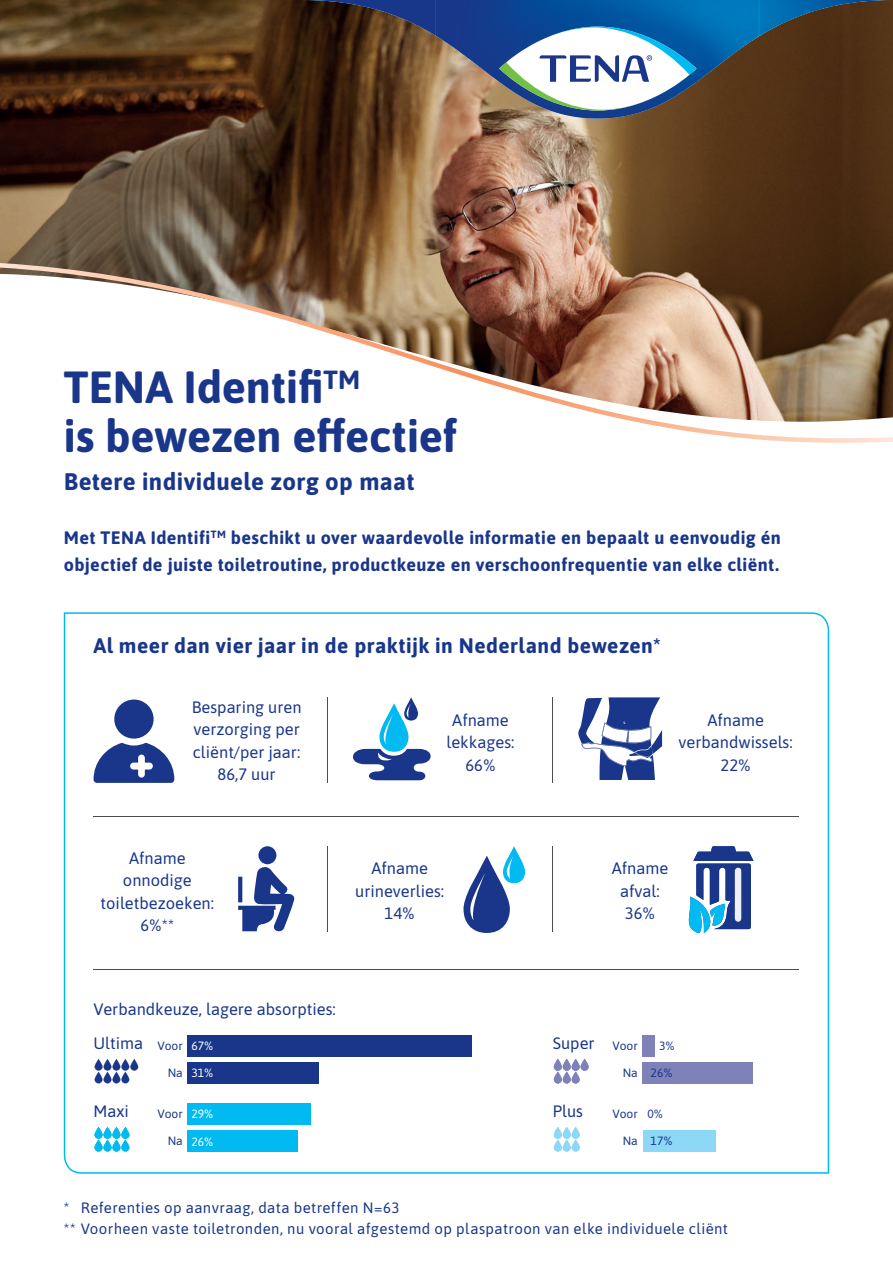
<style>
.page{position:relative;width:893px;height:1263px;background:#fff}
.page>*{position:absolute;margin:0;border:0;box-sizing:border-box;transform-origin:0 0}
.t1{font:700 45px/48px "Asap";letter-spacing:-.005em;color:#19368a}
.t2{font:700 24px "Asap";letter-spacing:.015em;color:#19368a}
.t3{font:700 21px "Asap";letter-spacing:.02em;color:#19368a}
.t4{font:700 18px/27px "Asap";letter-spacing:.02em;color:#19368a}
.t5{font:16.5px/22.5px "Asap";color:#19368a;text-align:center}
.t6{font:15px/21px "Asap";letter-spacing:.025em;color:#19368a}
.t7{font:12px "Asap";color:#19368a}
.t8{font:12px "Asap";color:#fff}
</style>
<div class="page">
<img style="left:0;top:0;width:893px;height:263px">
<img style="left:0;top:263px;width:893px;height:180px">
<svg style="left:298px;top:37px;width:595px;height:82px;fill:#503015"></svg>
<img style="left:298px;top:0;width:460px;height:37px">
<svg style="left:758px;top:0;width:135px;height:37px"></svg>
<img style="left:599px;top:37px;width:159px;height:82px">
<img style="left:437px;top:1px;width:101px;height:104px">
<img style="left:437px;top:0;width:321px;height:1px">
<svg style="left:499px;top:27px;width:198px;height:84px"></svg>
<svg style="left:64px;top:612px;width:765px;height:562px"></svg>
<hr style="left:94px;top:969px;width:705px;height:1px;background:#4b4c4d">
<svg style="left:348px;top:697px;width:87px;height:83px"></svg>
<svg style="left:238px;top:846px;width:57px;height:88px"></svg>
<hr style="left:327px;top:697px;width:1px;height:85px;background:#4b4c4d">
<svg style="left:688px;top:846px;width:65px;height:87px"></svg>
<svg style="left:578px;top:697px;width:84px;height:83px"></svg>
<svg style="left:463px;top:846px;width:62px;height:87px"></svg>
<div style="left:114px;top:699px;width:40px;height:40px;background:#19368a;border-radius:50%"></div>
<svg style="left:94px;top:743px;width:80px;height:40px"></svg>
<hr style="left:553px;top:697px;width:1px;height:85px;background:#4b4c4d">
<hr style="left:94px;top:816px;width:705px;height:1px;background:#4b4c4d">
<hr style="left:327px;top:846px;width:1px;height:85px;background:#4b4c4d">
<hr style="left:553px;top:846px;width:1px;height:85px;background:#4b4c4d">
<svg style="left:95px;top:1059px;width:43px;height:24px"></svg>
<div style="left:187px;top:1035px;width:285px;height:22px;background:#19368a"></div>
<div style="left:187px;top:1062px;width:132px;height:21px;background:#19368a"></div>
<svg style="left:95px;top:1127px;width:34px;height:24px"></svg>
<div style="left:187px;top:1103px;width:123px;height:22px;background:#00baf1"></div>
<div style="left:187px;top:1130px;width:111px;height:21px;background:#00baf1"></div>
<svg style="left:554px;top:1059px;width:35px;height:24px"></svg>
<div style="left:642px;top:1035px;width:13px;height:22px;background:#7f81b9"></div>
<div style="left:642px;top:1062px;width:111px;height:21px;background:#7f81b9"></div>
<svg style="left:554px;top:1127px;width:26px;height:24px"></svg>
<div style="left:643px;top:1130px;width:72px;height:21px;background:#8dd7f7"></div>
<h1 class="t1" style="left:64px;top:362px;width:395px">TENA Identifi<sup>TM<br></sup>is bewezen effectief</h1>
<h2 class="t2" style="left:64px;top:465px;width:352px">Betere individuele zorg op maat</h2>
<p class="t4" style="left:64px;top:523px;width:718px">Met TENA Identifi<sup>TM</sup> beschikt u over waardevolle informatie en bepaalt u eenvoudig én objectief de juiste toiletroutine, productkeuze en verschoonfrequentie van elke cliënt.</p>
<p class="t3" style="left:94px;top:631px;width:569px">Al meer dan vier jaar in de praktijk in Nederland bewezen*</p>
<p class="t5" style="left:192px;top:695px;width:111px">Besparing uren verzorging per cliënt/per jaar:<br>86,7 uur</p>
<p class="t5" style="left:446px;top:708px;width:69px">Afname lekkages:<br>66%</p>
<p class="t5" style="left:679px;top:708px;width:116px">Afname verbandwissels:<br>22%</p>
<p class="t5" style="left:101px;top:846px;width:115px">Afname onnodige toiletbezoeken:<br>6%**</p>
<p class="t5" style="left:355px;top:856px;width:90px">Afname urineverlies:<br>14%</p>
<p class="t5" style="left:612px;top:856px;width:58px">Afname afval:<br>36%</p>
<p class="t5" style="left:94px;top:997px;width:244px">Verbandkeuze, lagere absorpties:</p>
<p class="t5" style="left:94px;top:1031px;width:51px">Ultima</p>
<p class="t8" style="left:191px;top:1037px;width:24px">67%</p>
<p class="t8" style="left:191px;top:1065px;width:24px">31%</p>
<p class="t7" style="left:158px;top:1106px;width:27px">Voor</p>
<p class="t7" style="left:168px;top:1133px;width:17px">Na</p>
<p class="t7" style="left:158px;top:1037px;width:27px">Voor</p>
<p class="t7" style="left:168px;top:1064px;width:17px">Na</p>
<p class="t5" style="left:94px;top:1099px;width:37px">Maxi</p>
<p class="t8" style="left:191px;top:1106px;width:24px">29%</p>
<p class="t8" style="left:191px;top:1133px;width:24px">26%</p>
<p class="t5" style="left:553px;top:1031px;width:43px">Super</p>
<p class="t7" style="left:659px;top:1038px;width:17px">3%</p>
<p class="t7" style="left:651px;top:1064px;width:24px">26%</p>
<p class="t7" style="left:613px;top:1037px;width:27px">Voor</p>
<p class="t7" style="left:623px;top:1064px;width:17px">Na</p>
<p class="t5" style="left:553px;top:1099px;width:32px">Plus</p>
<p class="t7" style="left:647px;top:1105px;width:17px">0%</p>
<p class="t7" style="left:651px;top:1132px;width:24px">17%</p>
<p class="t7" style="left:613px;top:1105px;width:27px">Voor</p>
<p class="t7" style="left:623px;top:1132px;width:17px">Na</p>
<p class="t6" style="left:64px;top:1197px;width:666px">* Referenties op aanvraag, data betreffen N=63<br>** Voorheen vaste toiletronden, nu vooral afgestemd op plaspatroon van elke individuele cliënt</p>
</div>
